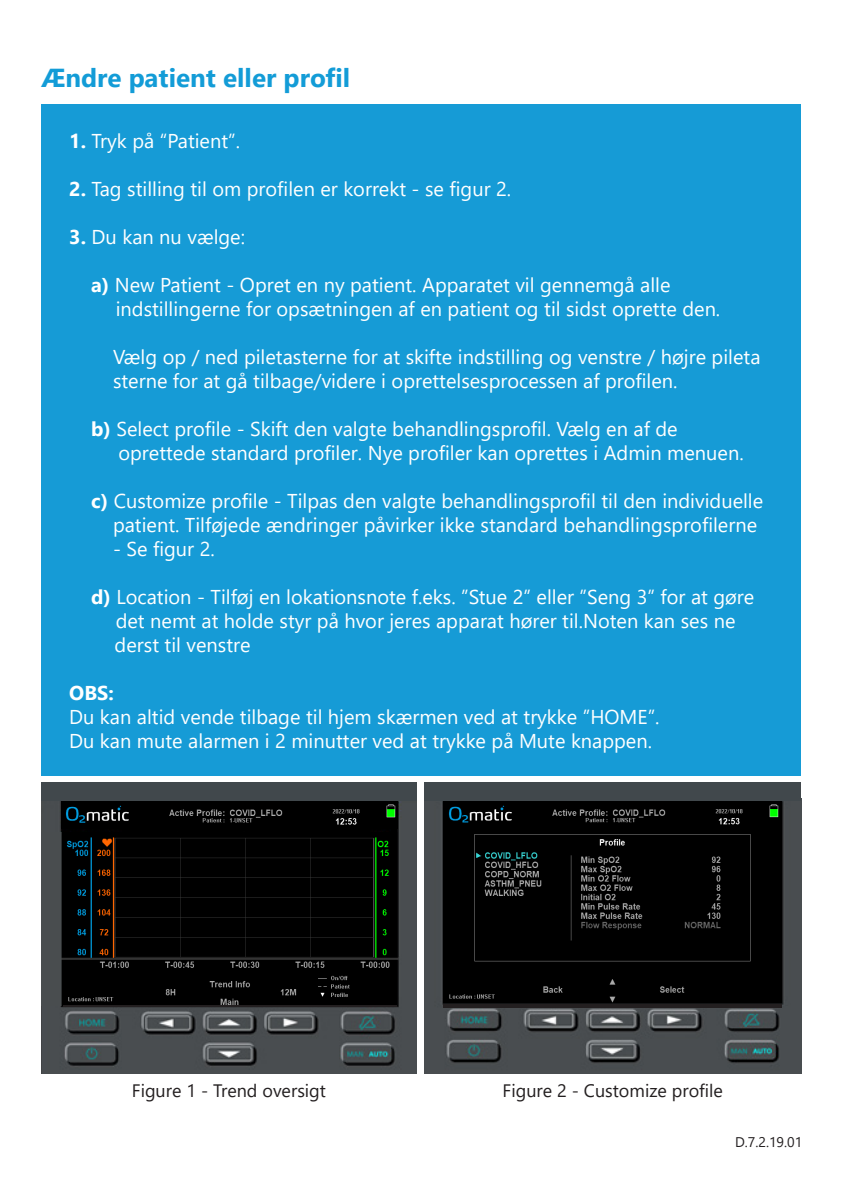
<style>
.page{position:relative;width:842px;height:1191px;background:#fff}
.page>*{position:absolute;margin:0;border:0;box-sizing:border-box;transform-origin:0 0}
.t1{font:700 26px "Segoe UI";color:#139cd7}
.t2{font:20px/24px "Segoe UI";color:#fff}
.t3{font:700 20px "Segoe UI";color:#fff}
.t4{font:18px "Segoe UI";color:#231f20}
.t5{font:14px "Segoe UI";color:#231f20}
.s1{font-weight:700}
</style>
<div class="page">
<div style="left:41px;top:104px;width:760px;height:671px;background:#169bd6"></div>
<img style="left:41px;top:801px;width:376px;height:272px">
<img style="left:425px;top:801px;width:376px;height:272px">
<div style="left:41px;top:782px;width:376px;height:19px;background:#41484c"></div>
<div style="left:425px;top:782px;width:376px;height:19px;background:#41484c"></div>
<img style="left:444px;top:801px;width:338px;height:202px">
<img style="left:62px;top:801px;width:335px;height:27px">
<img style="left:41px;top:832px;width:356px;height:173px">
<hr style="left:63px;top:1005px;width:334px;height:2px;background:#231f20">
<svg style="left:444px;top:1003px;width:338px;height:4px"></svg>
<p class="t1" style="left:41px;top:53px;width:311px">Ændre patient eller profil</p>
<p class="t2" style="left:69px;top:127px;width:172px"><span class="s1">1.</span> Tryk på “Patient”.</p>
<p class="t2" style="left:69px;top:175px;width:444px"><span class="s1">2.</span> Tag stilling til om profilen er korrekt - se figur 2.</p>
<p class="t2" style="left:69px;top:223px;width:177px"><span class="s1">3.</span> Du kan nu vælge:</p>
<p class="t2" style="left:116px;top:271px;width:606px;text-indent:-25px"><span class="s1">a)</span> New Patient - Opret en ny patient. Apparatet vil gennemgå alle indstillingerne for opsætningen af en patient og til sidst oprette den.</p>
<p class="t2" style="left:113px;top:343px;width:649px">Vælg op / ned piletasterne for at skifte indstilling og venstre / højre pileta sterne for at gå tilbage/videre i oprettelsesprocessen af profilen.</p>
<p class="t2" style="left:118px;top:415px;width:627px;text-indent:-27px"><span class="s1">b)</span> Select profile - Skift den valgte behandlingsprofil. Vælg en af de oprettede standard profiler. Nye profiler kan oprettes i Admin menuen.</p>
<p class="t2" style="left:113px;top:487px;width:652px;text-indent:-22px"><span class="s1">c)</span> Customize profile - Tilpas den valgte behandlingsprofil til den individuelle patient. Tilføjede ændringer påvirker ikke standard behandlingsprofilerne</p>
<p class="t2" style="left:113px;top:535px;width:103px">- Se figur 2.</p>
<p class="t2" style="left:115px;top:583px;width:641px;text-indent:-24px"><span class="s1">d)</span> Location - Tilføj en lokationsnote f.eks. ”Stue 2” eller ”Seng 3” for at gøre det nemt at holde styr på hvor jeres apparat hører til.Noten kan ses ne derst til venstre</p>
<p class="t3" style="left:69px;top:674px;width:46px">OBS:</p>
<p class="t2" style="left:69px;top:703px;width:592px">Du kan altid vende tilbage til hjem skærmen ved at trykke ”HOME”.</p>
<p class="t2" style="left:69px;top:727px;width:584px">Du kan mute alarmen i 2 minutter ved at trykke på Mute knappen.</p>
<p class="t4" style="left:132px;top:1073px;width:196px">Figure 1 - Trend oversigt</p>
<p class="t4" style="left:503px;top:1073px;width:222px">Figure 2 - Customize profile</p>
<p class="t5" style="left:735px;top:1128px;width:69px">D.7.2.19.01</p>
</div>
